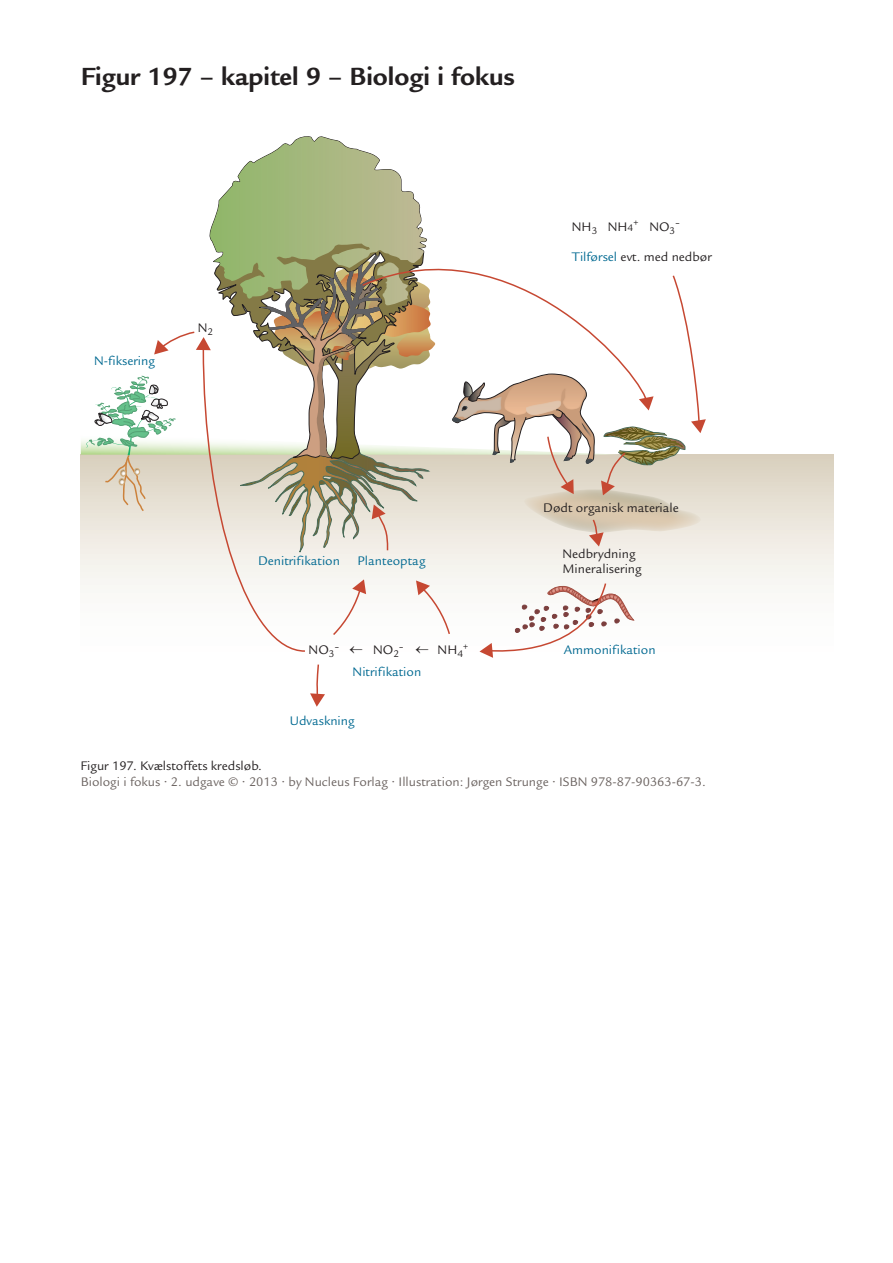
<style>
.page{position:relative;width:893px;height:1263px;background:#fff}
.page>*{position:absolute;margin:0;border:0;box-sizing:border-box;transform-origin:0 0}
.t1{font:700 27px "Legacy Sans";color:#231f20}
.t2{font:13.5px/15px "Legacy Sans";color:#231f20}
.t3{font:13.5px "Legacy Sans";color:#6b6360}
.t4{font:13.5px "Legacy Sans";color:#006991}
.t5{font:10.5px "Legacy Sans";color:#231f20;scale:1.5 1}
.t6{font:10.5px "Legacy Sans";color:#231f20}
.s1{font-size:10.5px}
.s2{color:#006991}
</style>
<div class="page">
<div style="left:81px;top:455px;width:752px;height:221px;background:linear-gradient(to bottom,#ded6c6,#fff)"></div>
<svg style="left:81px;top:136px;width:625px;height:571px"></svg>
<p class="t1" style="left:81px;top:60px;width:436px">Figur 197 – kapitel 9 – Biologi i fokus</p>
<p class="t4" style="left:94px;top:353px;width:62px">N-fiksering</p>
<p class="t2" style="left:198px;top:320px;width:17px">N<sub>2</sub></p>
<p class="t2" style="left:572px;top:219px;width:105px">NH<sub>3</sub> NH<span class="s1">4</span><sup>+</sup> NO<sub>3</sub></p>
<p class="t5" style="left:675px;top:217px;width:5px">-</p>
<p class="t2" style="left:572px;top:249px;width:141px"><span class="s2">Tilførsel</span> evt. med nedbør</p>
<p class="t2" style="left:543px;top:500px;width:137px">Dødt organisk materiale</p>
<p class="t4" style="left:258px;top:553px;width:83px">Denitrifikation</p>
<p class="t4" style="left:358px;top:553px;width:69px">Planteoptag</p>
<p class="t2" style="left:562px;top:546px;width:81px">Nedbrydning<br>Mineralisering</p>
<p class="t2" style="left:309px;top:642px;width:27px">NO<sub>3</sub></p>
<p class="t5" style="left:334px;top:640px;width:5px">-</p>
<p class="t2" style="left:373px;top:642px;width:27px">NO<sub>2</sub></p>
<p class="t5" style="left:399px;top:640px;width:5px">-</p>
<p class="t2" style="left:438px;top:642px;width:27px">NH<sub>4</sub></p>
<p class="t6" style="left:463px;top:640px;width:7px">+</p>
<p class="t4" style="left:353px;top:664px;width:70px">Nitrifikation</p>
<p class="t4" style="left:290px;top:713px;width:66px">Udvaskning</p>
<p class="t4" style="left:564px;top:642px;width:93px">Ammonifikation</p>
<p class="t2" style="left:81px;top:758px;width:183px">Figur 197. Kvælstoffets kredsløb.</p>
<p class="t3" style="left:81px;top:774px;width:626px">Biologi i fokus • 2. udgave © • 2013 • by Nucleus Forlag • Illustration: Jørgen Strunge • ISBN 978-87-90363-67-3.</p>
</div>
